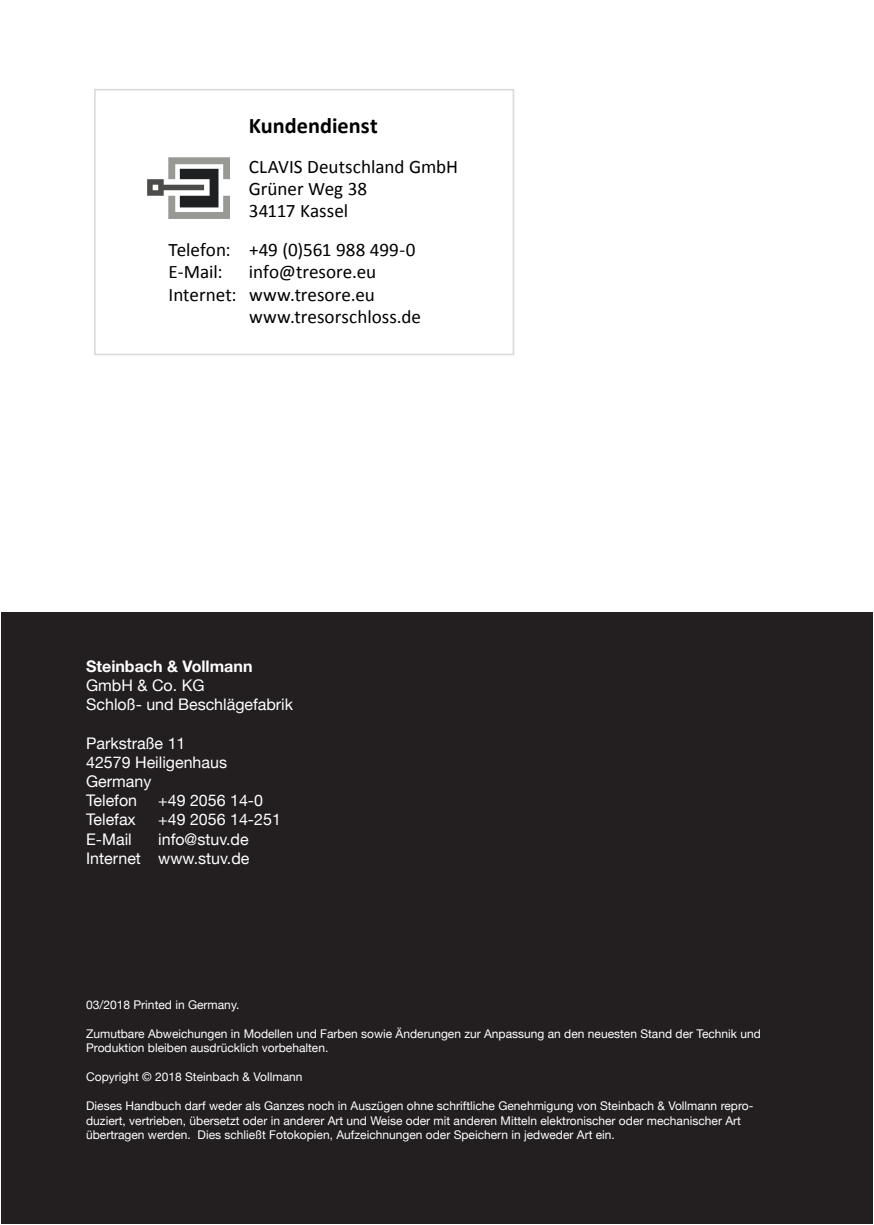
<style>
.page{position:relative;width:874px;height:1225px;background:#fff}
.page>*{position:absolute;margin:0;border:0;box-sizing:border-box;transform-origin:0 0}
.t1{font:700 22.2px "Calibri";color:#000}
.t2{font:19.2px/22.2px "Calibri";color:#000}
.t3{font:16px/19.2px "Helvetica Neue";color:#fff}
.t4{font:700 16px "Helvetica Neue";color:#fff}
.t5{font:12px/14.4px "Helvetica Neue";color:#fff}
</style>
<div class="page">
<div style="left:1px;top:612px;width:871px;height:612px;background:#231f20"></div>
<div style="left:94px;top:89px;width:420px;height:266px;background:#fff;border:2px solid #d9dadb"></div>
<svg style="left:147px;top:157px;width:83px;height:62px"></svg>
<h1 class="t1" style="left:249px;top:117px;width:130px">Kundendienst</h1>
<h2 class="t2" style="left:249px;top:157px;width:211px">CLAVIS Deutschland GmbH<br>Grüner Weg 38<br>34117 Kassel</h2>
<h2 class="t2" style="left:168px;top:240px;width:248px">Telefon: +49 (0)561 988 499-0<br>E-Mail:</h2>
<h2 class="t2" style="left:249px;top:262px;width:129px">info@tresore.eu</h2>
<h2 class="t2" style="left:168px;top:285px;width:207px">Internet: www.tresore.eu</h2>
<h2 class="t2" style="left:249px;top:307px;width:173px">www.tresorschloss.de</h2>
<h3 class="t4" style="left:86px;top:656px;width:168px">Steinbach &amp; Vollmann</h3>
<h3 class="t3" style="left:86px;top:675px;width:208px">GmbH &amp; Co. KG<br>Schloß- und Beschlägefabrik</h3>
<h3 class="t3" style="left:86px;top:733px;width:142px">Parkstraße 11<br>42579 Heiligenhaus<br>Germany<br>Telefon</h3>
<h3 class="t3" style="left:158px;top:790px;width:106px">+49 2056 14-0</h3>
<h3 class="t3" style="left:86px;top:810px;width:51px">Telefax</h3>
<h3 class="t3" style="left:158px;top:810px;width:124px">+49 2056 14-251</h3>
<h3 class="t3" style="left:86px;top:829px;width:47px">E-Mail</h3>
<h3 class="t3" style="left:86px;top:829px;width:165px;text-align:right">info@stuv.de<br>Internet www.stuv.de</h3>
<p class="t5" style="left:86px;top:997px;width:155px">03/2018 Printed in Germany.</p>
<p class="t5" style="left:86px;top:1026px;width:676px">Zumutbare Abweichungen in Modellen und Farben sowie Änderungen zur Anpassung an den neuesten Stand der Technik und<br>Produktion bleiben ausdrücklich vorbehalten.</p>
<p class="t5" style="left:86px;top:1069px;width:218px">Copyright © 2018 Steinbach &amp; Vollmann</p>
<p class="t5" style="left:86px;top:1098px;width:668px">Dieses Handbuch darf weder als Ganzes noch in Auszügen ohne schriftliche Genehmigung von Steinbach &amp; Vollmann repro&shy;duziert, vertrieben, übersetzt oder in anderer Art und Weise oder mit anderen Mitteln elektronischer oder mechanischer Art übertragen werden. Dies schließt Fotokopien, Aufzeichnungen oder Speichern in jedweder Art ein.</p>
</div>
